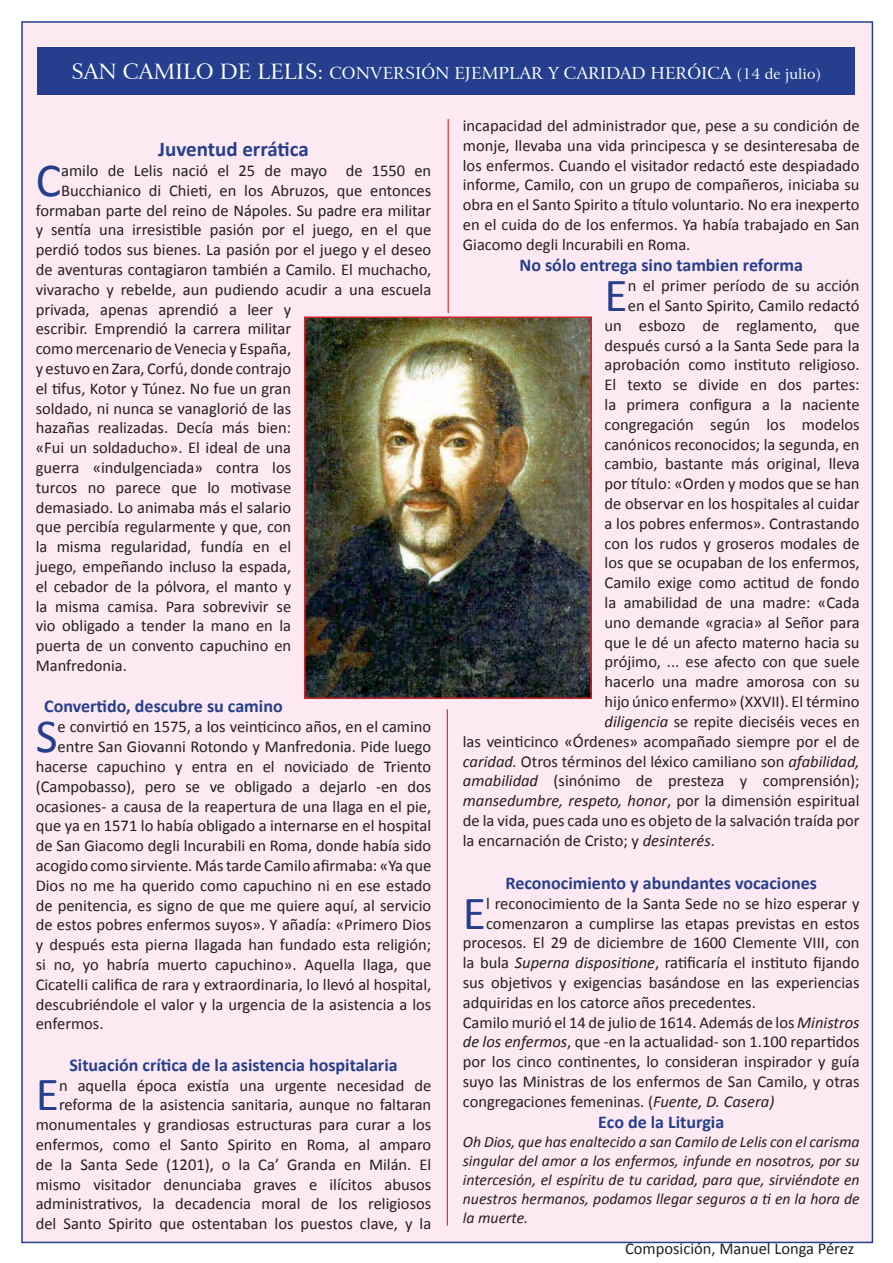
<style>
.page{position:relative;width:893px;height:1263px;background:#fff}
.page>*{position:absolute;margin:0;border:0;box-sizing:border-box;transform-origin:0 0}
.t1{font:47.7px "Calibri";color:#253f8e}
.t2{font:700 21px "Calibri";color:#253f8e}
.t3{font:700 18px "Calibri";color:#253f8e}
.t4{font:16.5px/19.8px "Calibri";color:#231f20;text-align:justify}
.t5{font:16.5px "Arrus BT";color:#fff}
.t6{font:italic 16.5px "Calibri";color:#231f20}
.t7{font:italic 15.75px/18.9px "Calibri";color:#231f20;text-align:justify}
.s1{font-size:21px}
.s2{font-size:15px}
.s3{font-style:italic}
.s4{font-style:normal}
</style>
<div class="page">
<div style="left:21px;top:21px;width:852px;height:1222px;background:#fce9f1;border:2px solid #253f8e"></div>
<div style="left:37px;top:47px;width:818px;height:48px;background:#253f8e"></div>
<img style="left:307px;top:319px;width:282px;height:377px">
<div style="left:304px;top:316px;width:288px;height:383px;border:2px solid #d1232a"></div>
<hr style="left:448px;top:119px;width:1px;height:194px;background:#d1232a">
<hr style="left:447px;top:709px;width:1px;height:516px;background:#d1232a">
<p class="t5" style="left:71px;top:63px;width:751px"><span class="s1">SAN CAMILO DE LELIS:</span> CONVERSIÓN EJEMPLAR Y CARIDAD HERÓICA <span class="s2">(14 de julio)</span></p>
<p class="t2" style="left:158px;top:136px;width:152px">Juventud errática</p>
<p class="t1" style="left:36px;top:150px;width:27px">C</p>
<p class="t4" style="left:61px;top:161px;width:372px">amilo de Lelis nació el 25 de mayo de 1550 en</p>
<p class="t4" style="left:61px;top:180px;width:372px">Bucchianico di Chieti, en los Abruzos, que entonces</p>
<p class="t4" style="left:36px;top:200px;width:397px">formaban parte del reino de Nápoles. Su padre era militar</p>
<p class="t4" style="left:36px;top:220px;width:397px">y sentía una irresistible pasión por el juego, en el que</p>
<p class="t4" style="left:36px;top:240px;width:397px">perdió todos sus bienes. La pasión por el juego y el deseo</p>
<p class="t4" style="left:36px;top:260px;width:397px">de aventuras contagiaron también a Camilo. El muchacho,</p>
<p class="t4" style="left:36px;top:279px;width:397px">vivaracho y rebelde, aun pudiendo acudir a una escuela</p>
<p class="t4" style="left:36px;top:299px;width:257px">privada, apenas aprendió a leer y</p>
<p class="t4" style="left:36px;top:319px;width:257px">escribir. Emprendió la carrera militar</p>
<p class="t4" style="left:36px;top:339px;width:257px">como mercenario de Venecia y España,</p>
<p class="t4" style="left:36px;top:359px;width:257px">y estuvo en Zara, Corfú, donde contrajo</p>
<p class="t4" style="left:36px;top:378px;width:257px">el tifus, Kotor y Túnez. No fue un gran</p>
<p class="t4" style="left:36px;top:398px;width:257px">soldado, ni nunca se vanaglorió de las</p>
<p class="t4" style="left:36px;top:418px;width:257px">hazañas realizadas. Decía más bien:</p>
<p class="t4" style="left:36px;top:438px;width:257px">«Fui un soldaducho». El ideal de una</p>
<p class="t4" style="left:36px;top:458px;width:257px">guerra «indulgenciada» contra los</p>
<p class="t4" style="left:36px;top:477px;width:257px">turcos no parece que lo motivase</p>
<p class="t4" style="left:36px;top:497px;width:257px">demasiado. Lo animaba más el salario</p>
<p class="t4" style="left:36px;top:517px;width:257px">que percibía regularmente y que, con</p>
<p class="t4" style="left:36px;top:537px;width:257px">la misma regularidad, fundía en el</p>
<p class="t4" style="left:36px;top:557px;width:257px">juego, empeñando incluso la espada,</p>
<p class="t4" style="left:36px;top:576px;width:257px">el cebador de la pólvora, el manto y</p>
<p class="t4" style="left:36px;top:596px;width:257px">la misma camisa. Para sobrevivir se</p>
<p class="t4" style="left:36px;top:616px;width:257px">vio obligado a tender la mano en la</p>
<p class="t4" style="left:36px;top:636px;width:257px">puerta de un convento capuchino en</p>
<p class="t4" style="left:36px;top:656px;width:93px">Manfredonia.</p>
<p class="t3" style="left:44px;top:695px;width:240px">Convertido, descubre su camino</p>
<p class="t1" style="left:36px;top:706px;width:23px">S</p>
<p class="t4" style="left:58px;top:717px;width:375px">e convirtió en 1575, a los veinticinco años, en el camino</p>
<p class="t4" style="left:58px;top:737px;width:375px">entre San Giovanni Rotondo y Manfredonia. Pide luego</p>
<p class="t4" style="left:36px;top:756px;width:397px">hacerse capuchino y entra en el noviciado de Triento</p>
<p class="t4" style="left:36px;top:776px;width:397px">(Campobasso), pero se ve obligado a dejarlo -en dos</p>
<p class="t4" style="left:36px;top:796px;width:397px">ocasiones- a causa de la reapertura de una llaga en el pie,</p>
<p class="t4" style="left:36px;top:816px;width:397px">que ya en 1571 lo había obligado a internarse en el hospital</p>
<p class="t4" style="left:36px;top:836px;width:397px">de San Giacomo degli lncurabili en Roma, donde había sido</p>
<p class="t4" style="left:36px;top:855px;width:397px">acogido como sirviente. Más tarde Camilo afirmaba: «Ya que</p>
<p class="t4" style="left:36px;top:875px;width:397px">Dios no me ha querido como capuchino ni en ese estado</p>
<p class="t4" style="left:36px;top:895px;width:397px">de penitencia, es signo de que me quiere aquí, al servicio</p>
<p class="t4" style="left:36px;top:915px;width:397px">de estos pobres enfermos suyos». Y añadía: «Primero Dios</p>
<p class="t4" style="left:36px;top:935px;width:397px">y después esta pierna llagada han fundado esta religión;</p>
<p class="t4" style="left:36px;top:954px;width:397px">si no, yo habría muerto capuchino». Aquella llaga, que</p>
<p class="t4" style="left:36px;top:974px;width:397px">CicatelIi califica de rara y extraordinaria, lo llevó al hospital,</p>
<p class="t4" style="left:36px;top:994px;width:397px">descubriéndole el valor y la urgencia de la asistencia a los</p>
<p class="t4" style="left:36px;top:1014px;width:69px">enfermos.</p>
<p class="t3" style="left:69px;top:1053px;width:330px">Situación crítica de la asistencia hospitalaria</p>
<p class="t1" style="left:36px;top:1064px;width:25px">E</p>
<p class="t4" style="left:36px;top:1075px;width:397px;text-align:right">n aquella época existía una urgente necesidad de reforma de la asistencia sanitaria, aunque no faltaran monumentales y grandiosas estructuras para curar a los enfermos, como el Santo Spirito en Roma, al amparo de la Santa Sede (1201), o la Ca’ Granda en Milán. El mismo visitador denunciaba graves e ilícitos abusos administrativos, la decadencia moral de los religiosos del Santo Spirito que ostentaban los puestos clave, y la</p>
<p class="t4" style="left:463px;top:116px;width:398px">incapacidad del administrador que, pese a su condición de monje, llevaba una vida principesca y se desinteresaba de los enfermos. Cuando el visitador redactó este despiadado informe, Camilo, con un grupo de compañeros, iniciaba su obra en el Santo Spirito a título voluntario. No era inexperto en el cuida do de los enfermos. Ya había trabajado en San Giacomo degli lncurabili en Roma.</p>
<p class="t3" style="left:519px;top:254px;width:285px">No sólo entrega sino tambien reforma</p>
<p class="t1" style="left:605px;top:265px;width:25px">E</p>
<p class="t4" style="left:628px;top:276px;width:233px">n el primer período de su acción</p>
<p class="t4" style="left:628px;top:296px;width:233px">en el Santo Spirito, Camilo redactó</p>
<p class="t4" style="left:605px;top:315px;width:257px">un esbozo de reglamento, que</p>
<p class="t4" style="left:605px;top:335px;width:257px">después cursó a la Santa Sede para la</p>
<p class="t4" style="left:605px;top:355px;width:257px">aprobación como instituto religioso.</p>
<p class="t4" style="left:605px;top:375px;width:257px">El texto se divide en dos partes:</p>
<p class="t4" style="left:605px;top:395px;width:257px">la primera configura a la naciente</p>
<p class="t4" style="left:605px;top:414px;width:257px">congregación según los modelos</p>
<p class="t4" style="left:605px;top:434px;width:257px">canónicos reconocidos; la segunda, en</p>
<p class="t4" style="left:605px;top:454px;width:257px">cambio, bastante más original, lleva</p>
<p class="t4" style="left:605px;top:474px;width:257px">por título: «Orden y modos que se han</p>
<p class="t4" style="left:605px;top:494px;width:257px">de observar en los hospitales al cuidar</p>
<p class="t4" style="left:605px;top:513px;width:257px">a los pobres enfermos». Contrastando</p>
<p class="t4" style="left:605px;top:533px;width:257px">con los rudos y groseros modales de</p>
<p class="t4" style="left:605px;top:553px;width:257px">los que se ocupaban de los enfermos,</p>
<p class="t4" style="left:605px;top:573px;width:257px">Camilo exige como actitud de fondo</p>
<p class="t4" style="left:605px;top:593px;width:257px">la amabilidad de una madre: «Cada</p>
<p class="t4" style="left:605px;top:612px;width:257px">uno demande «gracia» al Señor para</p>
<p class="t4" style="left:605px;top:632px;width:257px">que le dé un afecto materno hacia su</p>
<p class="t4" style="left:605px;top:652px;width:257px">prójimo, ... ese afecto con que suele</p>
<p class="t4" style="left:605px;top:672px;width:257px">hacerlo una madre amorosa con su</p>
<p class="t4" style="left:605px;top:692px;width:257px">hijo único enfermo» (XXVII). El término</p>
<p class="t4" style="left:605px;top:711px;width:257px"><span class="s3">diligencia</span> se repite dieciséis veces en</p>
<p class="t4" style="left:463px;top:731px;width:398px">las veinticinco «Órdenes» acompañado siempre por el de</p>
<p class="t4" style="left:463px;top:751px;width:398px"><span class="s3">caridad.</span> Otros términos del léxico camiliano son <span class="s3">afabilidad,</span></p>
<p class="t4" style="left:463px;top:771px;width:398px"><span class="s3">amabilidad</span> (sinónimo de presteza y comprensión);</p>
<p class="t6" style="left:463px;top:789px;width:398px">mansedumbre, respeto, honor<span class="s4">, por la dimensión espiritual</span></p>
<p class="t4" style="left:463px;top:810px;width:398px">de la vida, pues cada uno es objeto de la salvación traída por</p>
<p class="t4" style="left:463px;top:830px;width:254px">la encarnación de Cristo; y <span class="s3">desinterés</span>.</p>
<p class="t3" style="left:505px;top:871px;width:313px">Reconocimiento y abundantes vocaciones</p>
<p class="t1" style="left:463px;top:882px;width:25px">E</p>
<p class="t4" style="left:486px;top:893px;width:375px">l reconocimiento de la Santa Sede no se hizo esperar y</p>
<p class="t4" style="left:486px;top:913px;width:375px">comenzaron a cumplirse las etapas previstas en estos</p>
<p class="t4" style="left:463px;top:933px;width:398px">procesos. El 29 de diciembre de 1600 Clemente VIII, con</p>
<p class="t4" style="left:463px;top:953px;width:398px">la bula <span class="s3">Superna dispositione</span>, ratificaría el instituto fijando</p>
<p class="t4" style="left:463px;top:972px;width:398px">sus objetivos y exigencias basándose en las experiencias</p>
<p class="t4" style="left:463px;top:992px;width:294px">adquiridas en los catorce años precedentes.</p>
<p class="t4" style="left:463px;top:1012px;width:398px">Camilo murió el 14 de julio de 1614. Además de los <span class="s3">Ministros de los enfermos</span>, que -en la actualidad- son 1.100 repartidos por los cinco continentes, lo consideran inspirador y guía suyo las Ministras de los enfermos de San Camilo, y otras congregaciones femeninas. (<span class="s3">Fuente, D. Casera)</span></p>
<p class="t3" style="left:598px;top:1111px;width:127px">Eco de la Liturgia</p>
<p class="t7" style="left:463px;top:1132px;width:398px">Oh Dios, que has enaltecido a san Camilo de Lelis con el carisma singular del amor a los enfermos, infunde en nosotros, por su intercesión, el espíritu de tu caridad, para que, sirviéndote en nuestros hermanos, podamos llegar seguros a ti en la hora de la muerte.</p>
<p class="t4" style="left:625px;top:1238px;width:231px">Composición, Manuel Longa Pérez</p>
</div>
